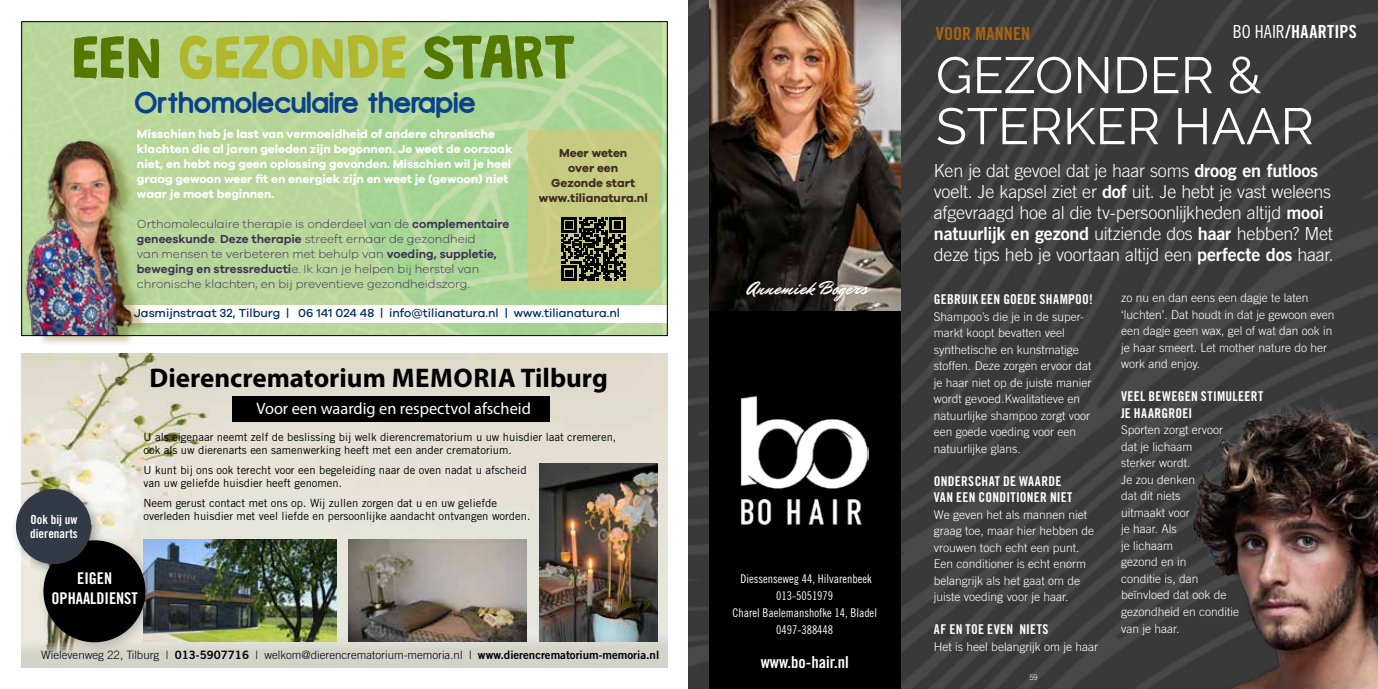
<style>
.page{position:relative;width:1378px;height:689px;background:#fff}
.page>*{position:absolute;margin:0;border:0;box-sizing:border-box;transform-origin:0 0}
.t1{font:52.5px "Granstander Clean";letter-spacing:-.03em;color:#547800}
.t2{font:51px/51px "Raleway";color:#fff}
.t3{font:700 28.5px "Hess Gothic Round NFW01";color:#0b4187}
.t4{font:700 27px "Myriad Pro";color:#000}
.t5{font:19.5px "Mr Dafoe";color:#fff}
.t6{font:300 18px/21px "Trade Gothic LT Std";letter-spacing:-.015em;color:#fff}
.t7{font:18px "Trade Gothic LT Std Bd 2";letter-spacing:-.015em;color:#fff}
.t8{font:18px "Trade Gothic LT Std Bd Cn 20";letter-spacing:.02em;color:#fff}
.t9{font:18px "Trade Gothic LT Std Bd Cn 20";letter-spacing:.005em;color:#aa640e}
.t10{font:16.5px "Myriad Pro";color:#fff}
.t11{font:16.5px "Trade Gothic LT Std Bd Cn 20";color:#fff}
.t12{font:16.2px/19.4px "Trade Gothic LT Std Bd Cn 20";color:#fff;text-align:center}
.t13{font:13.5px/16.5px "Trade Gothic LT Std Bd Cn 20";letter-spacing:.025em;color:#fff}
.t14{font:12.6px/14.1px "Trade Gothic LT Std Bd Cn 20";color:#fff}
.t15{font:300 12px/16.5px "Trade Gothic LT Std";color:#fff}
.t16{font:300 12px/15px "Galano Grotesque";color:#3c3055}
.t17{font:700 12px/15px "Galano Grotesque";color:#fff}
.t18{font:12px/17px "Trade Gothic LT Std Cn 18";color:#fff;text-align:center}
.t19{font:500 12px "Galano Grotesque";color:#002f61}
.t20{font:700 12px/15px "Galano Grotesque";color:#3f2d20;text-align:center}
.t21{font:300 11.55px "Trade Gothic LT Std";color:#000}
.t22{font:11.25px/13.5px "Trade Gothic LT Std";color:#000}
.t23{font:300 7.5px "Trade Gothic LT Std";color:#fff}
.s1{color:#b2b82d}
.s2{font-weight:600}
.s3{font-family:"Trade Gothic LT Std Bd 2";font-weight:400}
.s4{font-family:"Trade Gothic LT Std Cn 18"}
.s5{font-family:"Trade Gothic LT Std";font-weight:300}
</style>
<div class="page">
<img style="left:689px;top:0;width:689px;height:689px">
<img style="left:1187px;top:363px;width:191px;height:326px">
<div style="left:709px;top:0;width:192px;height:689px;background:#000"></div>
<img style="left:741px;top:396px;width:127px;height:129px">
<img style="left:709px;top:0;width:192px;height:310px">
<img style="left:21px;top:353px;width:647px;height:315px">
<img style="left:539px;top:463px;width:119px;height:178px">
<img style="left:159px;top:539px;width:177px;height:102px">
<img style="left:348px;top:539px;width:179px;height:102px">
<div style="left:232px;top:396px;width:318px;height:26px;background:#000"></div>
<div style="left:37px;top:534px;width:122px;height:122px;background:#000;opacity:.2"></div>
<div style="left:43px;top:540px;width:102px;height:102px;background:#000;border-radius:50%"></div>
<div style="left:10px;top:483px;width:94px;height:93px;background:#000;opacity:.3"></div>
<div style="left:16px;top:489px;width:75px;height:75px;background:#323a45;border-radius:50%"></div>
<div style="left:23px;top:23px;width:331px;height:311px;background:#b8d69b"></div>
<svg style="left:354px;top:23px;width:312px;height:311px"></svg>
<div style="left:98px;top:305px;width:575px;height:17px;background:#fff"></div>
<div style="left:528px;top:131px;width:132px;height:159px;background:#c6cb81"></div>
<svg style="left:561px;top:217px;width:64px;height:64px"></svg>
<div style="left:31px;top:138px;width:118px;height:206px;background:#bbae7b;opacity:.75"></div>
<img style="left:23px;top:133px;width:129px;height:201px">
<h1 class="t1" style="left:72px;top:29px;width:505px">EEN <span class="s1">GEZONDE</span> START</h1>
<h3 class="t3" style="left:135px;top:87px;width:343px">Orthomoleculaire therapie</h3>
<p class="t17" style="left:137px;top:126px;width:377px">Misschien heb je last van vermoeidheid of andere chronische klachten die al jaren geleden zijn begonnen. Je weet de oorzaak niet, en hebt nog geen oplossing gevonden. Misschien wil je heel graag gewoon weer fit en energiek zijn en weet je (gewoon) niet waar je moet beginnen.</p>
<p class="t16" style="left:137px;top:216px;width:374px">Orthomoleculaire therapie is onderdeel van de <span class="s2">complementaire geneeskunde</span>. <span class="s2">Deze therapie</span> streeft ernaar de gezondheid<br>van mensen te verbeteren met behulp van <span class="s2">voeding, suppletie, beweging en stressreducti</span>e. Ik kan je helpen bij herstel van chronische klachten, en bij preventieve gezondheidszorg.</p>
<p class="t20" style="left:539px;top:145px;width:110px">Meer weten<br>over een<br>Gezonde start www.tilianatura.nl</p>
<p class="t14" style="left:30px;top:512px;width:49px">Ook bij uw dierenarts</p>
<p class="t19" style="left:134px;top:306px;width:488px">Jasmijnstraat 32, Tilburg | 06 141 024 48 | info@tilianatura.nl | www.tilianatura.nl</p>
<h3 class="t4" style="left:149px;top:360px;width:460px">Dierencrematorium MEMORIA Tilburg</h3>
<p class="t22" style="left:143px;top:430px;width:474px">U als eigenaar neemt zelf de beslissing bij welk dierencrematorium u uw huisdier laat cremeren, ook als uw dierenarts een samenwerking heeft met een ander crematorium.</p>
<p class="t22" style="left:143px;top:463px;width:385px">U kunt bij ons ook terecht voor een begeleiding naar de oven nadat u afscheid van uw geliefde huisdier heeft genomen.</p>
<p class="t22" style="left:143px;top:496px;width:388px">Neem gerust contact met ons op. Wij zullen zorgen dat u en uw geliefde overleden huisdier met veel liefde en persoonlijke aandacht ontvangen worden.</p>
<h3 class="t10" style="left:256px;top:399px;width:276px">Voor een waardig en respectvol afscheid</h3>
<h3 class="t12" style="left:52px;top:568px;width:88px">EIGEN<br>OPHAALDIENST</h3>
<p class="t21" style="left:41px;top:648px;width:619px">Wielevenweg 22, Tilburg | <span class="s3">013-5907716</span> | welkom@dierencrematorium-memoria.nl | <span class="s3">www.dierencrematorium-memoria.nl</span></p>
<h3 class="t5" style="left:747px;top:275px;width:122px">Annemiek Bogers</h3>
<p class="t18" style="left:732px;top:570px;width:146px">Diessenseweg 44, Hilvarenbeek<br>013-5051979<br>Charel Baelemanshofke 14, Bladel<br>0497-388448</p>
<h3 class="t11" style="left:760px;top:652px;width:89px">www.bo-hair.nl</h3>
<h3 class="t9" style="left:936px;top:23px;width:96px">VOOR MANNEN</h3>
<h3 class="t8" style="left:1233px;top:21px;width:125px"><span class="s4">BO HAIR</span>/HAARTIPS</h3>
<h2 class="t2" style="left:936px;top:50px;width:380px">GEZONDER &amp;<br>STERKER HAAR</h2>
<h3 class="t6" style="left:934px;top:160px;width:399px">Ken je dat gevoel dat je haar soms <span class="s3">droog en futloos </span>voelt. Je kapsel ziet er <span class="s3">dof</span> uit. Je hebt je vast weleens afgevraagd hoe al die tv-persoonlijkheden altijd <span class="s3">mooi</span></h3>
<h3 class="t7" style="left:934px;top:223px;width:400px">natuurlijk en gezond <span class="s5">uitziende dos</span> haar <span class="s5">hebben? Met</span></h3>
<h3 class="t6" style="left:934px;top:244px;width:401px">deze tips heb je voortaan altijd een <span class="s3">perfecte dos</span> haar.</h3>
<p class="t13" style="left:934px;top:291px;width:160px">GEBRUIK EEN GOEDE SHAMPOO!</p>
<p class="t15" style="left:934px;top:308px;width:159px">Shampoo’s die je in de super&shy;markt koopt bevatten veel synthetische en kunstmatige stoffen. Deze zorgen ervoor dat je haar niet op de juiste manier wordt gevoed.Kwalitatieve en natuurlijke shampoo zorgt voor een goede voeding voor een natuurlijke glans.</p>
<p class="t13" style="left:934px;top:473px;width:140px">ONDERSCHAT DE WAARDE<br>VAN EEN CONDITIONER NIET</p>
<p class="t15" style="left:934px;top:506px;width:162px">We geven het als mannen niet graag toe, maar hier hebben de vrouwen toch echt een punt.<br>Een conditioner is echt enorm belangrijk als het gaat om de juiste voeding voor je haar.</p>
<p class="t13" style="left:934px;top:621px;width:116px">AF EN TOE EVEN NIETS</p>
<p class="t15" style="left:934px;top:638px;width:166px">Het is heel belangrijk om je haar</p>
<p class="t23" style="left:1029px;top:672px;width:10px">59</p>
<p class="t15" style="left:1121px;top:289px;width:215px">zo nu en dan eens een dagje te laten ‘luchten’. Dat houdt in dat je gewoon even een dagje geen wax, gel of wat dan ook in je haar smeert. Let mother nature do her work and enjoy.</p>
<p class="t13" style="left:1121px;top:388px;width:144px">VEEL BEWEGEN STIMULEERT<br>JE HAARGROEI</p>
<p class="t15" style="left:1121px;top:421px;width:120px">Sporten zorgt ervoor dat je lichaam<br>sterker wordt.<br>Je zou denken<br>dat dit niets<br>uitmaakt voor<br>je haar. Als<br>je lichaam<br>gezond en in<br>conditie is, dan beïnvloed dat ook de gezondheid en conditie van je haar.</p>
</div>
